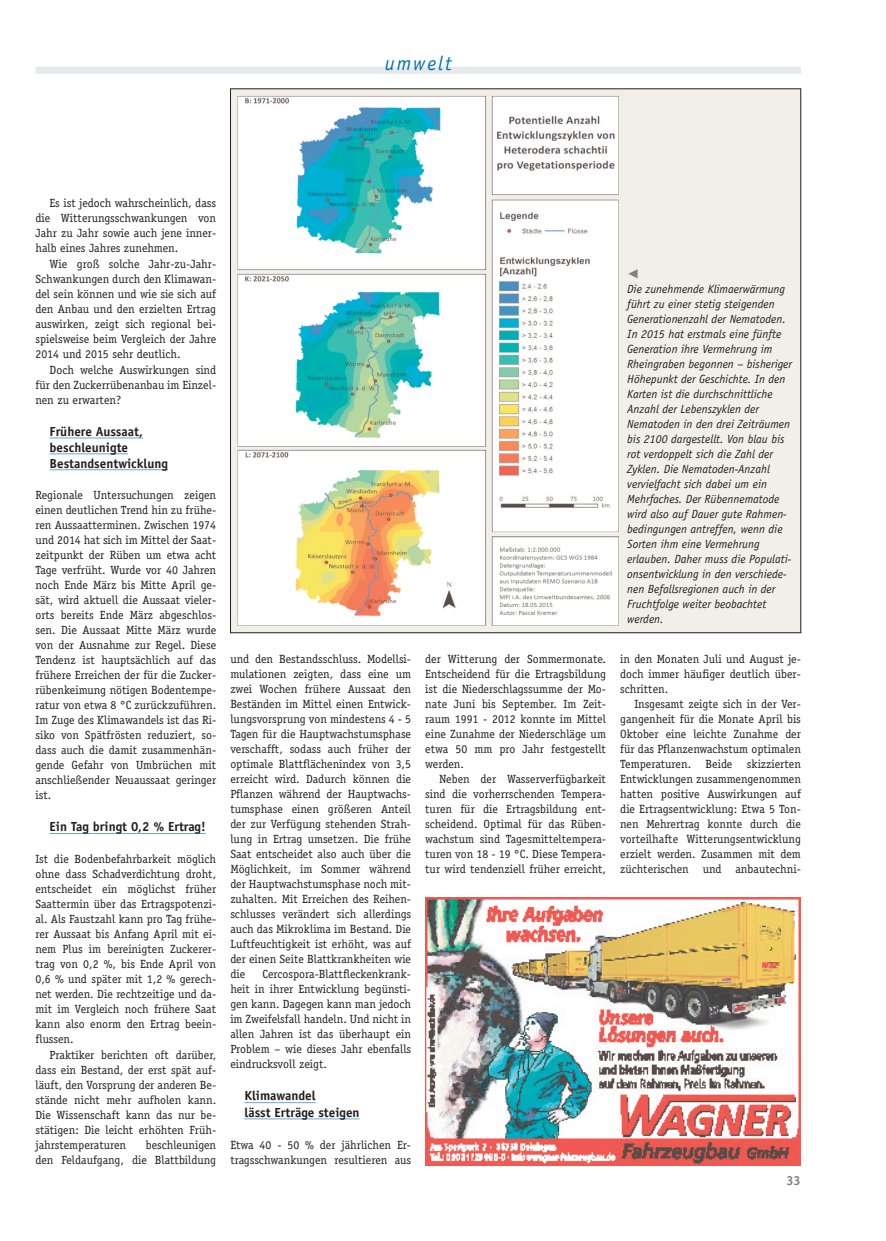
<style>
.page{position:relative;width:886px;height:1241px;background:#fff}
.page>*{position:absolute;margin:0;border:0;box-sizing:border-box;transform-origin:0 0}
.t1{font:italic 20px "Officina Sans";letter-spacing:.1em;color:#0073ab}
.t2{font:700 13.12px/15.9px "Officina Sans";color:#231f20}
.t3{font:700 13.12px "Officina Sans";color:#808285}
.t4{font:11.88px/15px "Officina Serif";color:#231f20;text-align:justify}
.t5{font:italic 11.88px/15px "Officina Sans";color:#231f20}
</style>
<div class="page">
<div style="left:230px;top:89px;width:571px;height:543px;background:#f2efe8"></div>
<img style="left:237px;top:96px;width:382px;height:529px">
<div style="left:35px;top:67px;width:766px;height:7px;background:#e7e8e9"></div>
<img style="left:425px;top:897px;width:375px;height:268px">
<hr style="left:50px;top:437px;width:93px;height:1px;background:#6aa7ce">
<hr style="left:50px;top:453px;width:78px;height:1px;background:#6aa7ce">
<hr style="left:50px;top:469px;width:118px;height:1px;background:#6aa7ce">
<hr style="left:50px;top:832px;width:156px;height:1px;background:#6aa7ce">
<hr style="left:244px;top:1101px;width:72px;height:1px;background:#6aa7ce">
<hr style="left:244px;top:1118px;width:116px;height:1px;background:#6aa7ce">
<h1 class="t1" style="left:385px;top:56px;width:68px">umwelt</h1>
<p class="t4" style="left:35px;top:195px;width:182px;text-indent:14px">Es ist jedoch wahrscheinlich, dass die Witterungsschwankungen von Jahr zu Jahr sowie auch jene inner&shy;halb eines Jahres zunehmen.</p>
<p class="t4" style="left:35px;top:256px;width:182px;text-indent:14px">Wie groß solche Jahr-zu-Jahr-Schwankungen durch den Klimawan&shy;del sein können und wie sie sich auf den Anbau und den erzielten Ertrag auswirken, zeigt sich regional bei&shy;spielsweise beim Vergleich der Jahre 2014 und 2015 sehr deutlich.</p>
<p class="t4" style="left:35px;top:362px;width:182px;text-indent:14px">Doch welche Auswirkungen sind für den Zuckerrübenanbau im Einzel&shy;nen zu erwarten?</p>
<p class="t2" style="left:50px;top:424px;width:120px">Frühere Aussaat, beschleunigte<br>Bestandsentwicklung</p>
<p class="t4" style="left:35px;top:487px;width:182px">Regionale Untersuchungen zeigen einen deutlichen Trend hin zu frühe&shy;ren Aussaatterminen. Zwischen 1974 und 2014 hat sich im Mittel der Saat&shy;zeitpunkt der Rüben um etwa acht Tage verfrüht. Wurde vor 40 Jahren noch Ende März bis Mitte April ge&shy;sät, wird aktuell die Aussaat vieler&shy;orts bereits Ende März abgeschlos&shy;sen. Die Aussaat Mitte März wurde von der Ausnahme zur Regel. Diese Tendenz ist hauptsächlich auf das frühere Erreichen der für die Zucker&shy;rübenkeimung nötigen Bodentempe&shy;ratur von etwa 8 °C zurückzuführen.<br>Im Zuge des Klimawandels ist das Ri&shy;siko von Spätfrösten reduziert, so&shy;dass auch die damit zusammenhän&shy;gende Gefahr von Umbrüchen mit anschließender Neuaussaat geringer ist.</p>
<p class="t2" style="left:50px;top:819px;width:158px">Ein Tag bringt 0,2 % Ertrag!</p>
<p class="t4" style="left:35px;top:851px;width:182px">Ist die Bodenbefahrbarkeit möglich ohne dass Schadverdichtung droht, entscheidet ein möglichst früher Saattermin über das Ertragspotenzi&shy;al. Als Faustzahl kann pro Tag frühe&shy;rer Aussaat bis Anfang April mit ei&shy;nem Plus im bereinigten Zuckerer&shy;trag von 0,2 %, bis Ende April von 0,6 % und später mit 1,2 % gerech&shy;net werden. Die rechtzeitige und da&shy;mit im Vergleich noch frühere Saat kann also enorm den Ertrag beein&shy;flussen.</p>
<p class="t4" style="left:35px;top:1047px;width:182px;text-indent:14px">Praktiker berichten oft darüber, dass ein Bestand, der erst spät auf&shy;läuft, den Vorsprung der anderen Be&shy;stände nicht mehr aufholen kann.<br>Die Wissenschaft kann das nur be&shy;stätigen: Die leicht erhöhten Früh&shy;jahrstemperaturen</p>
<p class="t4" style="left:35px;top:1137px;width:182px;text-align:right">beschleunigen<br>den Feldaufgang, die Blattbildung</p>
<p class="t4" style="left:230px;top:651px;width:182px">und den Bestandsschluss. Modellsi&shy;mulationen zeigten, dass eine um zwei Wochen frühere Aussaat den Beständen im Mittel einen Entwick&shy;lungsvorsprung von mindestens 4 - 5<br>Tagen für die Hauptwachstumsphase verschafft, sodass auch früher der optimale Blattflächenindex von 3,5 erreicht wird. Dadurch können die Pflanzen während der Hauptwachs&shy;tumsphase einen größeren Anteil der zur Verfügung stehenden Strah&shy;lung in Ertrag umsetzen. Die frühe Saat entscheidet also auch über die Möglichkeit, im Sommer während der Hauptwachstumsphase noch mit&shy;zuhalten. Mit Erreichen des Reihen&shy;schlusses verändert sich allerdings auch das Mikroklima im Bestand. Die Luftfeuchtigkeit ist erhöht, was auf der einen Seite Blattkrankheiten wie die</p>
<p class="t4" style="left:230px;top:966px;width:182px;text-indent:32px">Cercospora-Blattfleckenkrank&shy;heit in ihrer Entwicklung begünsti&shy;gen kann. Dagegen kann man jedoch im Zweifelsfall handeln. Und nicht in allen Jahren ist das überhaupt ein Problem – wie dieses Jahr ebenfalls eindrucksvoll zeigt.</p>
<p class="t2" style="left:244px;top:1088px;width:117px;line-height:16.2px">Klimawandel<br>lässt Erträge steigen</p>
<p class="t4" style="left:230px;top:1137px;width:182px">Etwa 40 - 50 % der jährlichen Er&shy;tragsschwankungen resultieren aus</p>
<p class="t4" style="left:425px;top:651px;width:182px">der Witterung der Sommermonate.<br>Entscheidend für die Ertragsbildung ist die Niederschlagssumme der Mo&shy;nate Juni bis September. Im Zeit&shy;raum 1991 - 2012 konnte im Mittel eine Zunahme der Niederschläge um etwa 50 mm pro Jahr festgestellt werden.</p>
<p class="t4" style="left:425px;top:771px;width:182px;text-indent:14px">Neben der Wasserverfügbarkeit sind die vorherrschenden Tempera&shy;turen für die Ertragsbildung ent&shy;scheidend. Optimal für das Rüben&shy;wachstum sind Tagesmitteltempera&shy;turen von 18 - 19 °C. Diese Tempera&shy;tur wird tendenziell früher erreicht,</p>
<p class="t5" style="left:627px;top:282px;width:166px">Die zunehmende Klimaerwärmung führt zu einer stetig steigenden<br>Generationenzahl der Nematoden.<br>In 2015 hat erstmals eine fünfte<br>Generation ihre Vermehrung im<br>Rheingraben begonnen – bisheriger<br>Höhepunkt der Geschichte. In den<br>Karten ist die durchschnittliche<br>Anzahl der Lebenszyklen der<br>Nematoden in den drei Zeiträumen bis 2100 dargestellt. Von blau bis rot verdoppelt sich die Zahl der<br>Zyklen. Die Nematoden-Anzahl vervielfacht sich dabei um ein<br>Mehrfaches. Der Rübennematode wird also auf Dauer gute Rahmen&shy;bedingungen antreffen, wenn die<br>Sorten ihm eine Vermehrung erlauben. Daher muss die Populati&shy;onsentwicklung in den verschiede&shy;nen Befallsregionen auch in der<br>Fruchtfolge weiter beobachtet werden.</p>
<p class="t4" style="left:620px;top:651px;width:182px">in den Monaten Juli und August je&shy;doch immer häufiger deutlich über&shy;schritten.</p>
<p class="t4" style="left:620px;top:696px;width:182px;text-indent:14px">Insgesamt zeigte sich in der Ver&shy;gangenheit für die Monate April bis Oktober eine leichte Zunahme der für das Pflanzenwachstum optimalen Temperaturen. Beide skizzierten Entwicklungen zusammengenommen hatten positive Auswirkungen auf die Ertragsentwicklung: Etwa 5 Ton&shy;nen Mehrertrag konnte durch die vorteilhafte Witterungsentwicklung erzielt werden. Zusammen mit dem züchterischen und anbautechni-</p>
<p class="t3" style="left:786px;top:1175px;width:16px">33</p>
</div>
